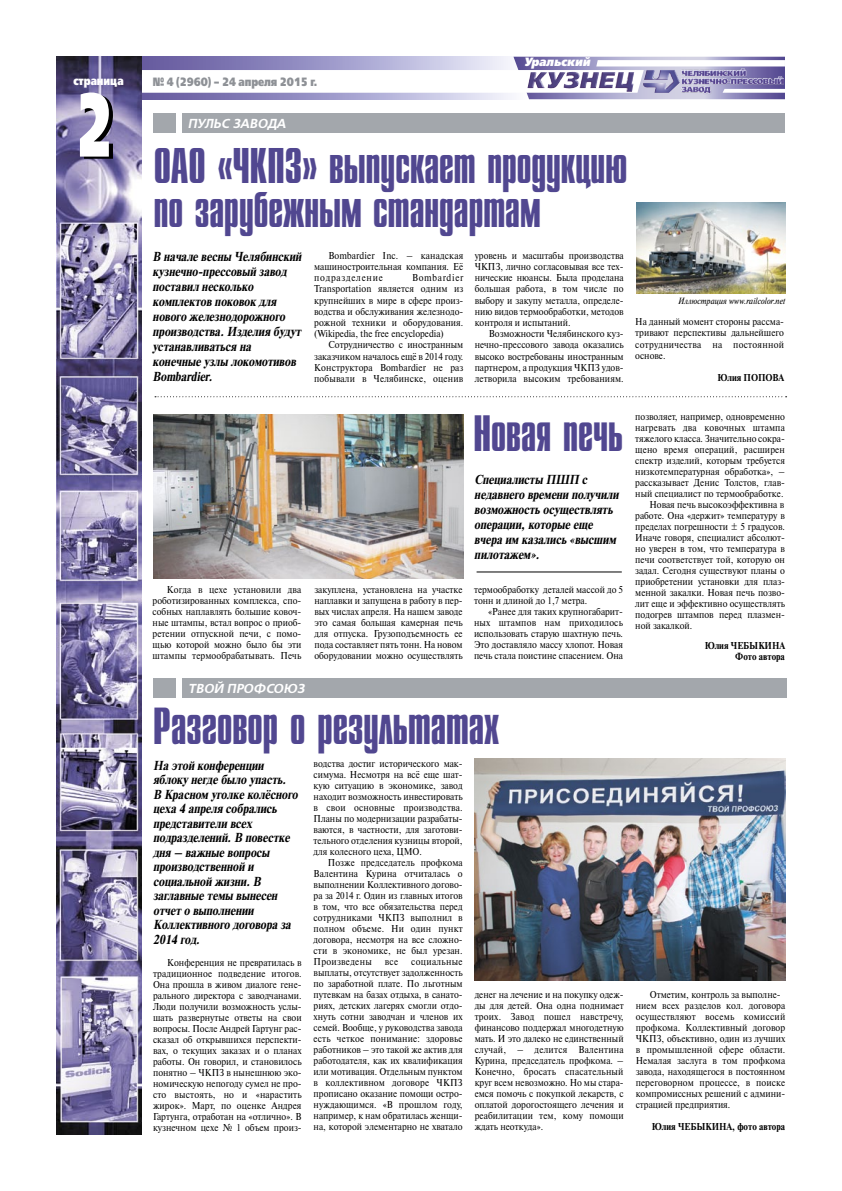
<style>
.page{position:relative;width:842px;height:1191px;background:#fff}
.page>*{position:absolute;margin:0;border:0;box-sizing:border-box;transform-origin:0 0}
.t1{font:90px "Free Set Black C";color:#000;scale:.58 1}
.t2{font:52px "Star C";color:#514790;scale:.9 1}
.t3{font:51px "Star C";color:#514790;scale:.9 1}
.t4{font:50px/44px "Star C";color:#514790;scale:.9 1}
.t5{font:italic 700 13px/15px "Newton C";color:#000;scale:.9 1}
.t6{font:italic 700 13px "Free Set C";color:#fff}
.t7{font:12px "Free Set Black C";letter-spacing:-.005em;color:#8e9196;scale:.8 1}
.t8{font:italic 12px "Free Set Black C";color:#fff;scale:.9 1}
.t9{font:12px "Free Set Black C";color:#fff;scale:.8 1}
.t10{font:10px/11px "Newton C";color:#000;text-align:justify;scale:.9 1}
.t11{font:700 10px/11px "Newton C";color:#000;text-align:right;scale:.9 1}
.t12{font:italic 9px "Newton C";color:#000;scale:.9 1}
</style>
<div class="page">
<svg style="left:56px;top:57px;width:729px;height:42px"></svg>
<img style="left:556px;top:72px;width:78px;height:20px">
<img style="left:681px;top:63px;width:102px;height:33px">
<img style="left:57px;top:57px;width:85px;height:1077px">
<img style="left:153px;top:414px;width:310px;height:165px">
<div style="left:182px;top:113px;width:603px;height:20px;background:#a3a7ac"></div>
<div style="left:153px;top:113px;width:22px;height:20px;background:#a3a7ac"></div>
<div style="left:183px;top:678px;width:604px;height:20px;background:#a3a7ac"></div>
<div style="left:154px;top:678px;width:22px;height:20px;background:#a3a7ac"></div>
<img style="left:475px;top:758px;width:310px;height:222px">
<img style="left:636px;top:202px;width:149px;height:91px">
<svg style="left:155px;top:396px;width:632px;height:1px"></svg>
<hr style="left:477px;top:571px;width:145px;height:1px;background:#000">
<p class="t8" style="left:524px;top:54px;width:75px">Уральский</p>
<p class="t9" style="left:73px;top:74px;width:64px">страница</p>
<p class="t7" style="left:153px;top:74px;width:207px">№ 4 (2960) – 24 апреля 2015 г.</p>
<h1 class="t1" style="left:79px;top:70px;width:68px">2</h1>
<h3 class="t6" style="left:188px;top:116px;width:103px">ПУЛЬС ЗАВОДА</h3>
<h3 class="t4" style="left:154px;top:145px;width:527px">ОАО «ЧКПЗ» выпускает продукцию по зарубежным стандартам</h3>
<h3 class="t5" style="left:153px;top:249px;width:170px">В начале весны Челябинский кузнечно-прессовый завод поставил несколько комплектов поковок для нового железнодорожного производства.Изделия будут устанавливаться на конечные узлы локомотивов<br>Bombardier.</h3>
<p class="t10" style="left:314px;top:250px;width:167px;text-indent:14px">Bombardier Inc. – канадская машиностроительная компания. Её подразделение</p>
<p class="t10" style="left:475px;top:250px;width:167px">уровень и масштабы производства ЧКПЗ, лично согласовывая все тех&shy;нические нюансы. Была проделана большая работа, в том числе по выбору и закупу металла, определе&shy;нию видов термообработки, методов контроля и испытаний.</p>
<p class="t10" style="left:475px;top:328px;width:167px;text-indent:14px">Возможности Челябинского куз&shy;нечно-прессового завода оказались высоко востребованы иностранным партнером, а продукция ЧКПЗ удов&shy;летворила высоким требованиям.</p>
<p class="t10" style="left:314px;top:272px;width:167px;text-indent:98px">Bombardier Transportation является одним из крупнейших в мире в сфере произ&shy;водства и обслуживания железнодо&shy;рожной техники и оборудования. (Wikipedia, the free encyclopedia)</p>
<p class="t10" style="left:314px;top:339px;width:167px;text-indent:14px">Сотрудничество с иностранным заказчиком началось ещё в 2014 году.<br>Конструктора Bombardier не раз побывали в Челябинске, оценив</p>
<p class="t12" style="left:678px;top:296px;width:121px">Иллюстрация www.railcolor.net</p>
<p class="t10" style="left:635px;top:316px;width:167px">На данный момент стороны рассма&shy;тривают перспективы дальнейшего сотрудничества на постоянной основе.</p>
<p class="t11" style="left:717px;top:372px;width:69px">Юлия Попова</p>
<h3 class="t3" style="left:474px;top:408px;width:168px">Новая печь</h3>
<h3 class="t5" style="left:474px;top:472px;width:165px">Специалисты ПШП с недавнего времени получили возможность осуществлять операции,которые еще вчера им казались «высшим пилотажем».</h3>
<p class="t10" style="left:153px;top:584px;width:167px;text-indent:14px">Когда в цехе установили два роботизированных комплекса, спо&shy;собных наплавлять большие ковоч&shy;ные штампы, встал вопрос о приоб&shy;ретении отпускной печи, с помо&shy;щью которой можно было бы эти штампы термообрабатывать. Печь</p>
<p class="t10" style="left:314px;top:584px;width:166px">закуплена, установлена на участке наплавки и запущена в работу в пер&shy;вых числах апреля. На нашем заводе это самая большая камерная печь для отпуска. Грузоподъемность ее пода составляет пять тонн. На новом оборудовании можно осуществлять</p>
<p class="t10" style="left:474px;top:584px;width:167px">термообработку деталей массой до 5 тонн и длиной до 1,7 метра.</p>
<p class="t10" style="left:474px;top:606px;width:167px;text-indent:14px">«Ранее для таких крупногабарит&shy;ных штампов нам приходилось использовать старую шахтную печь.<br>Это доставляло массу хлопот. Новая печь стала поистине спасением. Она</p>
<p class="t10" style="left:635px;top:411px;width:168px">позволяет, например, одновременно</p>
<p class="t10" style="left:635px;top:422px;width:168px">нагревать два ковочных штампа</p>
<p class="t10" style="left:635px;top:433px;width:168px">тяжелого класса. Значительно сокра-</p>
<p class="t10" style="left:635px;top:444px;width:168px">щено время операций, расширен</p>
<p class="t10" style="left:635px;top:455px;width:168px">спектр изделий, которым требуется</p>
<p class="t10" style="left:635px;top:466px;width:168px">низкотемпературная обработка», –</p>
<p class="t10" style="left:635px;top:477px;width:168px">рассказывает Денис Толстов, глав-</p>
<p class="t10" style="left:635px;top:488px;width:166px">ный специалист по термообработке.</p>
<p class="t10" style="left:649px;top:499px;width:151px">Новая печь высокоэффективна в</p>
<p class="t10" style="left:635px;top:510px;width:168px">работе. Она «держит» температуру в</p>
<p class="t10" style="left:635px;top:521px;width:168px">пределах погрешности ± 5 градусов.</p>
<p class="t10" style="left:635px;top:532px;width:168px">Иначе говоря, специалист абсолют-</p>
<p class="t10" style="left:635px;top:543px;width:168px">но уверен в том, что температура в</p>
<p class="t10" style="left:635px;top:554px;width:168px">печи соответствует той, которую он</p>
<p class="t10" style="left:635px;top:565px;width:168px">задал. Сегодня существуют планы о</p>
<p class="t10" style="left:635px;top:576px;width:168px">приобретении установки для плаз-</p>
<p class="t10" style="left:635px;top:587px;width:168px">менной закалки. Новая печь позво-</p>
<p class="t10" style="left:635px;top:598px;width:168px">лит еще и эффективно осуществлять</p>
<p class="t10" style="left:635px;top:609px;width:168px">подогрев штампов перед плазмен-</p>
<p class="t10" style="left:635px;top:620px;width:65px">ной закалкой.</p>
<p class="t11" style="left:705px;top:640px;width:91px">Юлия ЧЕБЫКИНА<br>Фото автора</p>
<h3 class="t6" style="left:188px;top:680px;width:10px">тво</h3>
<h3 class="t6" style="left:214px;top:680px;width:91px">й профсоюз</h3>
<h2 class="t2" style="left:153px;top:699px;width:386px">Разговор о результатах</h2>
<p class="t5" style="left:153px;top:758px;width:165px;line-height:14.5px">На этой конференции яблоку негде было упасть.<br>В Красном уголке колёсного цеха 4 апреля собрались представители всех подразделений.В повестке дня – важные вопросы производственной и социальной жизни.В заглавные темы вынесен отчет о выполнении<br>Коллективного договора за<br>2014 год .</p>
<p class="t10" style="left:153px;top:956px;width:167px;text-indent:14px">Конференция не превратилась в традиционное подведение итогов.<br>Она прошла в живом диалоге гене&shy;рального директора с заводчанами.<br>Люди получили возможность услы&shy;шать развернутые ответы на свои вопросы. После Андрей Гартунг рас&shy;сказал об открывшихся перспекти&shy;вах, о текущих заказах и о планах работы. Он говорил, и становилось понятно – ЧКПЗ в нынешнюю эко&shy;номическую непогоду сумел не про&shy;сто выстоять, но и «нарастить жирок». Март, по оценке Андрея Гартунга, отработан на «отлично». В кузнечном цехе № 1 объем произ-</p>
<p class="t10" style="left:314px;top:758px;width:167px">водства достиг исторического мак&shy;симума. Несмотря на всё еще шат&shy;кую ситуацию в экономике, завод находит возможность инвестировать в свои основные производства.<br>Планы по модернизации разрабаты&shy;ваются, в частности, для заготови&shy;тельного отделения кузницы второй, для колесного цеха, ЦМО.</p>
<p class="t10" style="left:314px;top:857px;width:167px;text-indent:14px">Позже председатель профкома Валентина Курина отчиталась о выполнении Коллективного догово&shy;ра за 2014 г. Один из главных итогов в том, что все обязательства перед сотрудниками ЧКПЗ выполнил в полном объеме. Ни один пункт договора, несмотря на все сложно&shy;сти в экономике, не был урезан.<br>Произведены</p>
<p class="t10" style="left:314px;top:956px;width:167px;text-indent:98px">социальные выплаты, отсутствует задолженность по заработной плате. По льготным путевкам на базах отдыха, в санато&shy;риях, детских лагерях смогли отдо&shy;хнуть сотни заводчан и членов их семей. Вообще, у руководства завода есть четкое понимание: здоровье работников – это такой же актив для работодателя, как их квалификация или мотивация. Отдельным пунктом в коллективном договоре ЧКПЗ прописано оказание помощи остро&shy;нуждающимся. «В прошлом году, например, к нам обратилась женщи&shy;на, которой элементарно не хватало</p>
<p class="t10" style="left:385px;top:956px;width:16px">все</p>
<p class="t10" style="left:475px;top:989px;width:167px">денег на лечение и на покупку одеж&shy;ды для детей. Она одна поднимает троих. Завод пошел навстречу, финансово поддержал многодетную мать. И это далеко не единственный случай, – делится Валентина Курина, председатель профкома. – Конечно, бросать спасательный круг всем невозможно. Но мы стара&shy;емся помочь с покупкой лекарств, с оплатой дорогостоящего лечения и реабилитации тем, кому помощи ждать неоткуда».</p>
<p class="t10" style="left:636px;top:989px;width:168px;text-align:left;text-indent:14px">Отметим, контроль за выполне&shy;нием всех разделов кол. договора осуществляют восемь комиссий профкома. Коллективный договор<br>ЧКПЗ, объективно, один из лучших в промышленной сфере области.<br>Немалая заслуга в том профкома завода, находящегося в постоянном переговорном процессе, в поиске компромиссных решений с админи&shy;страцией предприятия.</p>
<p class="t11" style="left:652px;top:1121px;width:150px">Юлия ЧЕБЫКИНА, фото автора</p>
</div>
